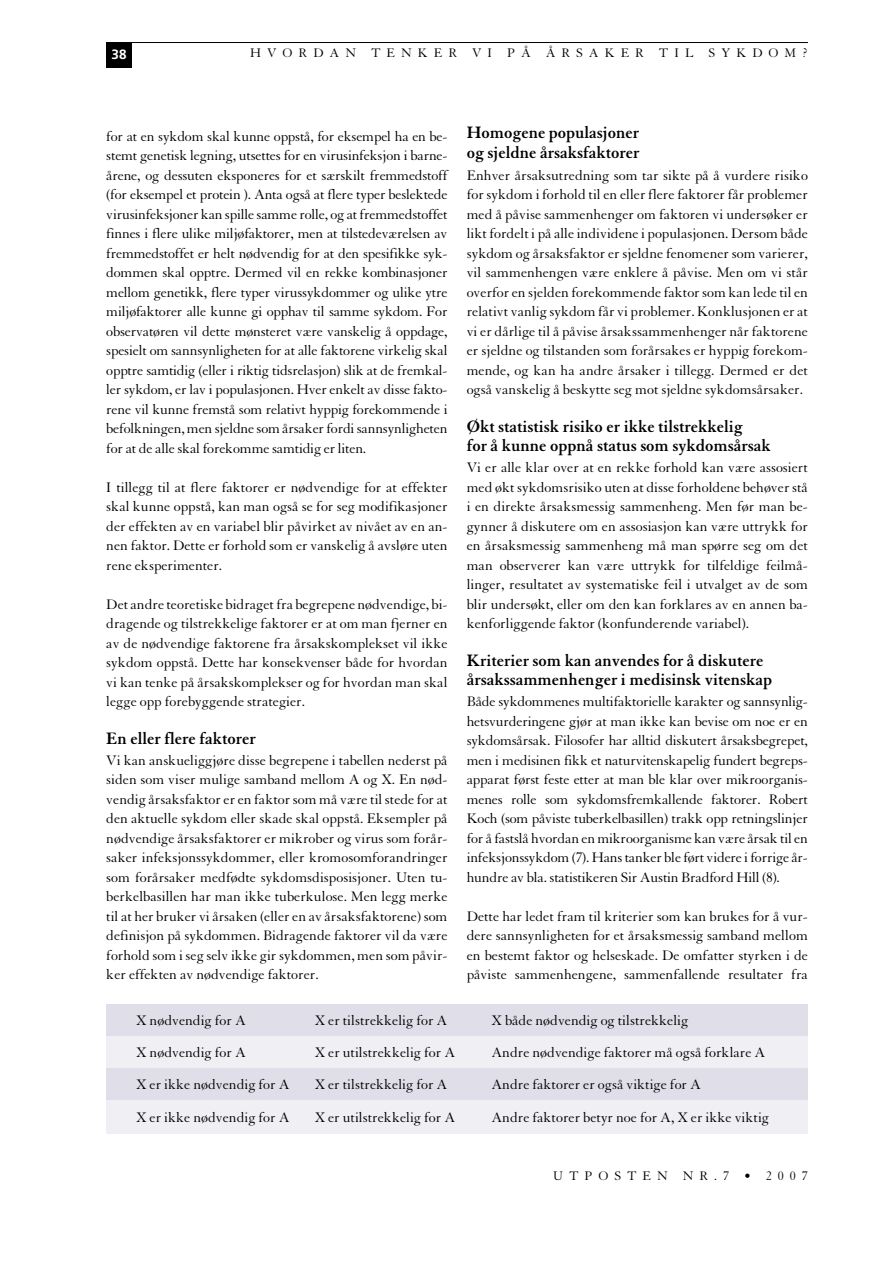
<style>
.page{position:relative;width:893px;height:1263px;background:#fff}
.page>*{position:absolute;margin:0;border:0;box-sizing:border-box;transform-origin:0 0}
.t1{font:700 18px/19.5px "Granjon";color:#000}
.t2{font:15px/19.5px "Granjon";color:#000;text-align:justify}
.t3{font:13.5px "Granjon";letter-spacing:.445em;color:#000}
.t4{font:700 13.5px "Frutiger";color:#fff}
</style>
<div class="page">
<div style="left:106px;top:43px;width:26px;height:25px;background:#000"></div>
<hr style="left:106px;top:42px;width:702px;height:1px;background:#000">
<div style="left:106px;top:1003px;width:702px;height:130px;background:#f0eff4"></div>
<div style="left:106px;top:1004px;width:702px;height:32px;background:#e0dee9"></div>
<div style="left:106px;top:1068px;width:702px;height:32px;background:#e0dee9"></div>
<p class="t4" style="left:112px;top:49px;width:17px">38</p>
<p class="t3" style="left:250px;top:47px;width:560px">HVORDAN TENKER VI PÅ ÅRSAKER TIL SYKDOM?</p>
<p class="t2" style="left:106px;top:128px;width:343px">for at en sykdom skal kunne oppstå, for eksempel ha en be&shy;stemt genetisk legning, utsettes for en virusinfeksjon i barne&shy;årene, og dessuten eksponeres for et særskilt fremmedstoff (for eksempel et protein ). Anta også at flere typer beslektede virusinfeksjoner kan spille samme rolle, og at fremmedstoffet finnes i flere ulike miljøfaktorer, men at tilstedeværelsen av fremmedstoffet er helt nødvendig for at den spesifikke syk&shy;dommen skal opptre. Dermed vil en rekke kombinasjoner mellom genetikk, flere typer virussykdommer og ulike ytre miljøfaktorer alle kunne gi opphav til samme sykdom. For observatøren vil dette mønsteret være vanskelig å oppdage, spesielt om sannsynligheten for at alle faktorene virkelig skal opptre samtidig (eller i riktig tidsrelasjon) slik at de fremkal&shy;ler sykdom, er lav i populasjonen. Hver enkelt av disse fakto&shy;rene vil kunne fremstå som relativt hyppig forekommende i befolkningen, men sjeldne som årsaker fordi sannsynligheten for at de alle skal forekomme samtidig er liten.</p>
<p class="t2" style="left:106px;top:479px;width:343px">I tillegg til at flere faktorer er nødvendige for at effekter skal kunne oppstå, kan man også se for seg modifikasjoner der effekten av en variabel blir påvirket av nivået av en an&shy;nen faktor. Dette er forhold som er vanskelig å avsløre uten rene eksperimenter.</p>
<p class="t2" style="left:106px;top:596px;width:343px">Det andre teoretiske bidraget fra begrepene nødvendige, bi&shy;dragende og tilstrekkelige faktorer er at om man fjerner en av de nødvendige faktorene fra årsakskomplekset vil ikke sykdom oppstå. Dette har konsekvenser både for hvordan vi kan tenke på årsakskomplekser og for hvordan man skal legge opp forebyggende strategier.</p>
<p class="t1" style="left:106px;top:730px;width:151px">En eller flere faktorer</p>
<p class="t2" style="left:106px;top:752px;width:343px">Vi kan anskueliggjøre disse begrepene i tabellen nederst på siden som viser mulige samband mellom A og X. En nød&shy;vendig årsaksfaktor er en faktor som må være til stede for at den aktuelle sykdom eller skade skal oppstå. Eksempler på nødvendige årsaksfaktorer er mikrober og virus som forår&shy;saker infeksjonssykdommer, eller kromosomforandringer som forårsaker medfødte sykdomsdisposisjoner. Uten tu&shy;berkelbasillen har man ikke tuberkulose. Men legg merke til at her bruker vi årsaken (eller en av årsaksfaktorene) som definisjon på sykdommen. Bidragende faktorer vil da være forhold som i seg selv ikke gir sykdommen, men som påvir&shy;ker effekten av nødvendige faktorer.</p>
<p class="t1" style="left:467px;top:125px;width:174px">Homogene populasjoner og sjeldne årsaksfaktorer</p>
<p class="t2" style="left:467px;top:167px;width:343px">Enhver årsaksutredning som tar sikte på å vurdere risiko for sykdom i forhold til en eller flere faktorer får problemer med å påvise sammenhenger om faktoren vi undersøker er likt fordelt i på alle individene i populasjonen. Dersom både sykdom og årsaksfaktor er sjeldne fenomener som varierer, vil sammenhengen være enklere å påvise. Men om vi står overfor en sjelden forekommende faktor som kan lede til en relativt vanlig sykdom får vi problemer. Konklusjonen er at vi er dårlige til å påvise årsakssammenhenger når faktorene er sjeldne og tilstanden som forårsakes er hyppig forekom&shy;mende, og kan ha andre årsaker i tillegg. Dermed er det også vanskelig å beskytte seg mot sjeldne sykdomsårsaker.</p>
<p class="t1" style="left:467px;top:418px;width:306px">Økt statistisk risiko er ikke tilstrekkelig<br>for å kunne oppnå status som sykdomsårsak</p>
<p class="t2" style="left:467px;top:459px;width:343px">Vi er alle klar over at en rekke forhold kan være assosiert med økt sykdomsrisiko uten at disse forholdene behøver stå i en direkte årsaksmessig sammenheng. Men før man be&shy;gynner å diskutere om en assosiasjon kan være uttrykk for en årsaksmessig sammenheng må man spørre seg om det man observerer kan være uttrykk for tilfeldige feilmå&shy;linger, resultatet av systematiske feil i utvalget av de som blir undersøkt, eller om den kan forklares av en annen ba&shy;kenforliggende faktor (konfunderende variabel).</p>
<p class="t1" style="left:467px;top:652px;width:307px">Kriterier som kan anvendes for å diskutere årsakssammenhenger i medisinsk vitenskap</p>
<p class="t2" style="left:467px;top:693px;width:343px">Både sykdommenes multifaktorielle karakter og sannsynlig&shy;hetsvurderingene gjør at man ikke kan bevise om noe er en sykdomsårsak. Filosofer har alltid diskutert årsaksbegrepet, men i medisinen fikk et naturvitenskapelig fundert begreps&shy;apparat først feste etter at man ble klar over mikroorganis&shy;menes rolle som sykdomsfremkallende faktorer. Robert Koch (som påviste tuberkelbasillen) trakk opp retningslinjer for å fastslå hvordan en mikroorganisme kan være årsak til en infeksjonssykdom (7). Hans tanker ble ført videre i forrige år&shy;hundre av bla. statistikeren Sir Austin Bradford Hill (8).</p>
<p class="t2" style="left:467px;top:908px;width:343px">Dette har ledet fram til kriterier som kan brukes for å vur&shy;dere sannsynligheten for et årsaksmessig samband mellom en bestemt faktor og helseskade. De omfatter styrken i de påviste sammenhengene, sammenfallende resultater fra</p>
<p class="t2" style="left:136px;top:1012px;width:111px">X nødvendig for A</p>
<p class="t2" style="left:315px;top:1012px;width:134px">X er tilstrekkelig for A</p>
<p class="t2" style="left:491px;top:1012px;width:198px">X både nødvendig og tilstrekkelig</p>
<p class="t2" style="left:136px;top:1044px;width:111px">X nødvendig for A</p>
<p class="t2" style="left:315px;top:1044px;width:142px">X er utilstrekkelig for A</p>
<p class="t2" style="left:491px;top:1044px;width:275px">Andre nødvendige faktorer må også forklare A</p>
<p class="t2" style="left:136px;top:1076px;width:155px">X er ikke nødvendig for A</p>
<p class="t2" style="left:315px;top:1076px;width:134px">X er tilstrekkelig for A</p>
<p class="t2" style="left:491px;top:1076px;width:211px">Andre faktorer er også viktige for A</p>
<p class="t2" style="left:136px;top:1108px;width:155px">X er ikke nødvendig for A</p>
<p class="t2" style="left:315px;top:1108px;width:142px">X er utilstrekkelig for A</p>
<p class="t2" style="left:491px;top:1108px;width:279px">Andre faktorer betyr noe for A, X er ikke viktig</p>
<p class="t3" style="left:553px;top:1171px;width:256px">UTPOSTEN NR.7 • 2007</p>
</div>
